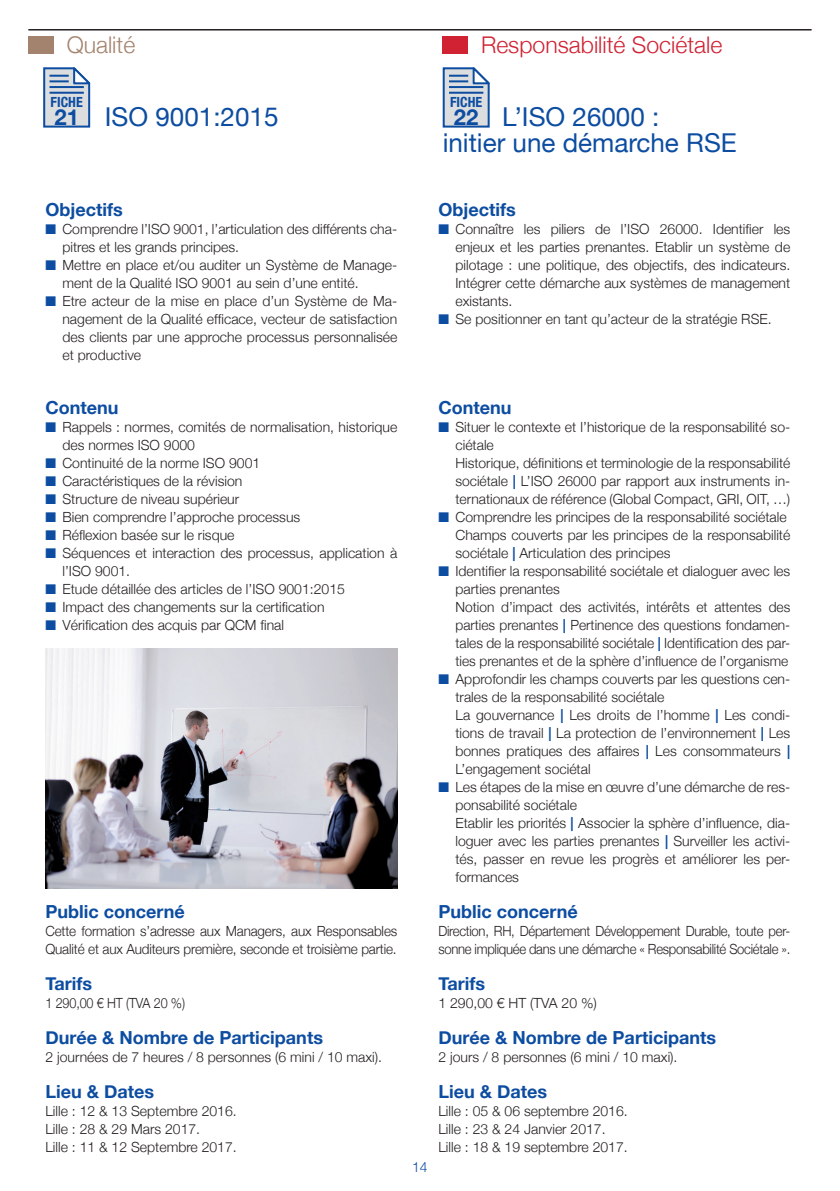
<style>
.page{position:relative;width:840px;height:1191px;background:#fff}
.page>*{position:absolute;margin:0;border:0;box-sizing:border-box;transform-origin:0 0}
.t1{font:26px/26px "Helvetica Neue";color:#0d4da1}
.t2{font:300 23px "Helvetica Neue";color:#d12233}
.t3{font:300 23px "Helvetica Neue";color:#a4836e}
.t4{font:700 22px "Helvetica Neue";color:#0d4da1}
.t5{font:700 18px "Helvetica Neue";color:#0d4da1}
.t6{font:300 14px/18px "Helvetica Neue";color:#231f20}
.t7{font:300 14px/18px "Helvetica Neue";letter-spacing:-.02em;color:#231f20;scale:.93 1}
.t8{font:300 14px/18px "Helvetica Neue";color:#231f20;scale:.96 1}
.t9{font:300 14px "Helvetica Neue";color:#231f20;scale:.9 1}
.t10{font:700 condensed 14px "Helvetica Neue";color:#0d4da1}
.t11{font:300 14px "Helvetica Neue";color:#0d4da1}
.s1{font-weight:300;font-size:14px;color:#fff}
.s2{color:#0d4da1}
.s3{font-weight:700;color:#0d4da1}
</style>
<div class="page">
<hr style="left:28px;top:29px;width:783px;height:2px;background:#231f20">
<div style="left:28px;top:37px;width:26px;height:17px;background:#a4836e"></div>
<div style="left:442px;top:37px;width:26px;height:17px;background:#d12233"></div>
<svg style="left:43px;top:67px;width:48px;height:61px;background:#bac6d7"></svg>
<hr style="left:49px;top:92px;width:35px;height:2px;background:#0d4da1">
<hr style="left:49px;top:86px;width:35px;height:2px;background:#0d4da1">
<hr style="left:49px;top:80px;width:20px;height:2px;background:#0d4da1">
<hr style="left:49px;top:75px;width:20px;height:2px;background:#0d4da1">
<svg style="left:442px;top:67px;width:48px;height:61px;background:#afbfd3"></svg>
<img style="left:45px;top:648px;width:352px;height:240px">
<h2 class="t3" style="left:67px;top:27px;width:70px">Qualité</h2>
<h2 class="t2" style="left:480px;top:27px;width:243px">Responsabilité Sociétale</h2>
<p class="t10" style="left:51px;top:90px;width:34px">FICHE</p>
<h3 class="t4" style="left:54px;top:100px;width:26px">21</h3>
<p class="t10" style="left:450px;top:90px;width:34px">FICHE</p>
<h3 class="t4" style="left:453px;top:100px;width:26px">22</h3>
<h1 class="t1" style="left:45px;top:105px;width:234px"><span class="s1">Fiche 21</span> ISO 9001:2015</h1>
<h1 class="t1" style="left:442px;top:105px;width:295px"><span class="s1">Fiche 22</span> L’ISO 26000 :<br>initier une démarche RSE</h1>
<p class="t5" style="left:45px;top:195px;width:79px">Objectifs</p>
<p class="t6" style="left:62px;top:219px;width:336px;text-indent:-17px"><span class="s2">■</span> Comprendre l’ISO 9001, l’articulation des différents cha&shy;pitres et les grands principes.</p>
<p class="t6" style="left:62px;top:255px;width:336px;text-indent:-17px"><span class="s2">■</span> Mettre en place et/ou auditer un Système de Manage&shy;ment de la Qualité ISO 9001 au sein d’une entité.</p>
<p class="t6" style="left:62px;top:291px;width:336px;text-align:justify;text-indent:-17px"><span class="s2">■</span> Etre acteur de la mise en place d’un Système de Ma&shy;nagement de la Qualité efficace, vecteur de satisfaction des clients par une approche processus personnalisée et productive</p>
<p class="t5" style="left:45px;top:393px;width:75px">Contenu</p>
<p class="t6" style="left:62px;top:417px;width:336px;text-indent:-17px"><span class="s2">■</span> Rappels : normes, comités de normalisation, historique des normes ISO 9000</p>
<p class="t6" style="left:45px;top:453px;width:216px"><span class="s2">■</span> Continuité de la norme ISO 9001</p>
<p class="t6" style="left:45px;top:471px;width:198px"><span class="s2">■</span> Caractéristiques de la révision</p>
<p class="t6" style="left:45px;top:489px;width:195px"><span class="s2">■</span> Structure de niveau supérieur</p>
<p class="t6" style="left:45px;top:507px;width:256px"><span class="s2">■</span> Bien comprendre l’approche processus</p>
<p class="t6" style="left:45px;top:525px;width:190px"><span class="s2">■</span> Réflexion basée sur le risque</p>
<p class="t6" style="left:62px;top:543px;width:336px;text-indent:-17px"><span class="s2">■</span> Séquences et interaction des processus, application à l’ISO 9001.</p>
<p class="t6" style="left:45px;top:579px;width:301px"><span class="s2">■</span> Etude détaillée des articles de l’ISO 9001:2015</p>
<p class="t6" style="left:45px;top:597px;width:280px"><span class="s2">■</span> Impact des changements sur la certification</p>
<p class="t6" style="left:45px;top:615px;width:240px"><span class="s2">■</span> Vérification des acquis par QCM final</p>
<p class="t5" style="left:45px;top:897px;width:141px">Public concerné</p>
<p class="t8" style="left:45px;top:921px;width:368px">Cette formation s’adresse aux Managers, aux Responsables<br>Qualité et aux Auditeurs première, seconde et troisième partie.</p>
<p class="t5" style="left:45px;top:969px;width:48px">Tarifs</p>
<p class="t9" style="left:45px;top:992px;width:157px">1 290,00 € HT (TVA 20 %)</p>
<p class="t5" style="left:45px;top:1023px;width:279px">Durée &amp; Nombre de Participants</p>
<p class="t6" style="left:45px;top:1047px;width:338px">2 journées de 7 heures / 8 personnes (6 mini / 10 maxi).</p>
<p class="t5" style="left:45px;top:1077px;width:110px">Lieu &amp; Dates</p>
<p class="t6" style="left:45px;top:1101px;width:193px">Lille : 12 &amp; 13 Septembre 2016.<br>Lille : 28 &amp; 29 Mars 2017.<br>Lille : 11 &amp; 12 Septembre 2017.</p>
<p class="t5" style="left:438px;top:195px;width:79px">Objectifs</p>
<p class="t6" style="left:455px;top:219px;width:336px;text-align:justify;text-indent:-17px"><span class="s2">■</span> Connaître les piliers de l’ISO 26000. Identifier les enjeux et les parties prenantes. Etablir un système de pilotage : une politique, des objectifs, des indicateurs.<br>Intégrer cette démarche aux systèmes de management existants.</p>
<p class="t6" style="left:438px;top:309px;width:334px"><span class="s2">■</span> Se positionner en tant qu’acteur de la stratégie RSE.</p>
<p class="t11" style="left:412px;top:1156px;width:17px">14</p>
<p class="t5" style="left:438px;top:393px;width:75px">Contenu</p>
<p class="t6" style="left:455px;top:417px;width:336px;text-indent:-17px"><span class="s2">■</span> Situer le contexte et l’historique de la responsabilité so&shy;ciétale<br>Historique, définitions et terminologie de la responsabilité sociétale <span class="s3">|</span> L’ISO 26000 par rapport aux instruments in&shy;ternationaux de référence (Global Compact, GRI, OIT, …)</p>
<p class="t6" style="left:455px;top:507px;width:336px;text-indent:-17px"><span class="s2">■</span> Comprendre les principes de la responsabilité sociétale<br>Champs couverts par les principes de la responsabilité sociétale <span class="s3">|</span> Articulation des principes</p>
<p class="t6" style="left:455px;top:561px;width:336px;text-indent:-17px"><span class="s2">■</span> Identifier la responsabilité sociétale et dialoguer avec les parties prenantes<br>Notion d’impact des activités, intérêts et attentes des parties prenantes <span class="s3">|</span> Pertinence des questions fondamen&shy;tales de la responsabilité sociétale <span class="s3">|</span> Identification des par&shy;ties prenantes et de la sphère d’influence de l’organisme</p>
<p class="t6" style="left:455px;top:669px;width:336px;text-indent:-17px"><span class="s2">■</span> Approfondir les champs couverts par les questions cen&shy;trales de la responsabilité sociétale<br>La gouvernance <span class="s3">|</span> Les droits de l’homme <span class="s3">|</span> Les condi&shy;tions de travail <span class="s3">|</span> La protection de l’environnement <span class="s3">|</span> Les bonnes pratiques des affaires <span class="s3">|</span> Les consommateurs <span class="s3">| </span>L’engagement sociétal</p>
<p class="t6" style="left:455px;top:777px;width:336px;text-indent:-17px"><span class="s2">■</span> Les étapes de la mise en œuvre d’une démarche de res&shy;ponsabilité sociétale<br>Etablir les priorités <span class="s3">|</span> Associer la sphère d’influence, dia&shy;loguer avec les parties prenantes <span class="s3">|</span> Surveiller les activi&shy;tés, passer en revue les progrès et améliorer les per&shy;formances</p>
<p class="t5" style="left:438px;top:897px;width:141px">Public concerné</p>
<p class="t7" style="left:438px;top:921px;width:379px">Direction, RH, Département Développement Durable, toute per&shy;sonne impliquée dans une démarche « Responsabilité Sociétale ».</p>
<p class="t5" style="left:438px;top:969px;width:48px">Tarifs</p>
<p class="t6" style="left:438px;top:993px;width:160px">1 290,00 € HT (TVA 20 %)</p>
<p class="t5" style="left:438px;top:1023px;width:279px">Durée &amp; Nombre de Participants</p>
<p class="t6" style="left:438px;top:1047px;width:240px">2 jours / 8 personnes (6 mini / 10 maxi).</p>
<p class="t5" style="left:438px;top:1077px;width:110px">Lieu &amp; Dates</p>
<p class="t6" style="left:438px;top:1101px;width:191px">Lille : 05 &amp; 06 septembre 2016.<br>Lille : 23 &amp; 24 Janvier 2017.<br>Lille : 18 &amp; 19 septembre 2017.</p>
</div>
